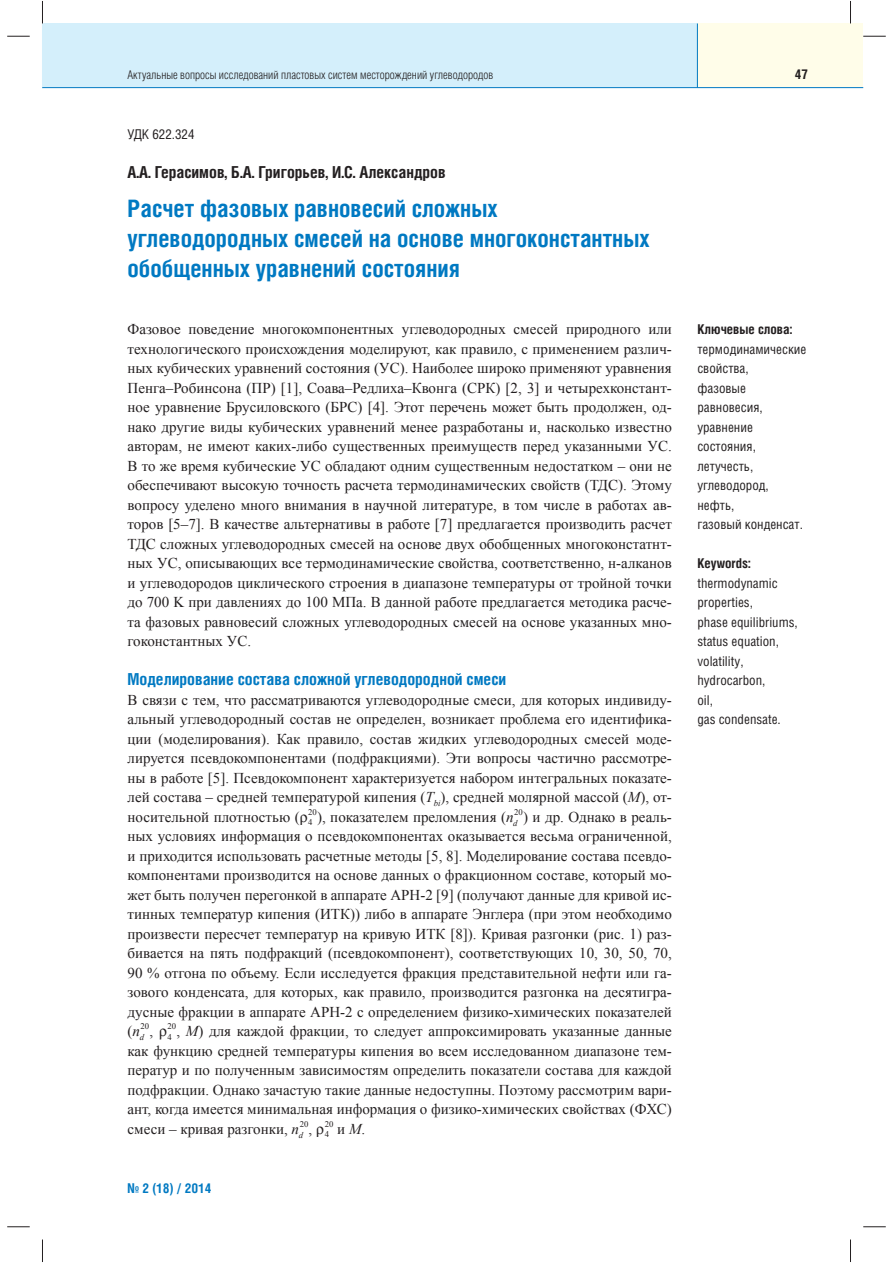
<style>
.page{position:relative;width:893px;height:1263px;background:#fff}
.page>*{position:absolute;margin:0;border:0;box-sizing:border-box;transform-origin:0 0}
.t1{font:700 24px/30px "Helios Cond";color:#0079c2}
.t2{font:700 16.5px "Helios Cond";color:#0079c2}
.t3{font:700 16.5px "Helios Cond";color:#231f20}
.t4{font:15px/19.5px "Times New Roman";color:#231f20;text-align:justify}
.t5{font:13.5px/19.5px "Helios Cond";color:#231f20}
.t6{font:700 13.5px "Helios Cond";color:#231f20}
.t7{font:700 13.5px "Helios Cond";color:#0079c2}
.t8{font:300 12px "Helios Cond";color:#231f20}
.t9{font:8.7px/10.6px "Times New Roman";color:#231f20;text-align:center}
.s1{font-style:italic}
</style>
<div class="page">
<div style="left:42px;top:23px;width:668px;height:64px;background:#d4effb"></div>
<div style="left:697px;top:23px;width:166px;height:64px;background:#fffde9"></div>
<hr style="left:42px;top:87px;width:821px;height:1px;background:#0079c2">
<hr style="left:697px;top:23px;width:1px;height:65px;background:#0079c2">
<svg style="left:7px;top:36px;width:23px;height:1px"></svg>
<svg style="left:863px;top:36px;width:23px;height:1px"></svg>
<svg style="left:7px;top:1227px;width:23px;height:1px"></svg>
<svg style="left:863px;top:1227px;width:23px;height:1px"></svg>
<svg style="left:42px;top:1px;width:1px;height:22px"></svg>
<svg style="left:42px;top:1240px;width:1px;height:22px"></svg>
<svg style="left:850px;top:1px;width:1px;height:22px"></svg>
<svg style="left:850px;top:1240px;width:1px;height:22px"></svg>
<p class="t8" style="left:128px;top:70px;width:367px">Актуальные вопросы исследований пластовых систем месторождений углеводородов</p>
<p class="t6" style="left:795px;top:69px;width:15px">47</p>
<p class="t5" style="left:128px;top:126px;width:69px">УДК 622.324</p>
<p class="t3" style="left:128px;top:167px;width:320px">А.А. Герасимов, Б.А. Григорьев, И.С. Александров</p>
<h1 class="t1" style="left:128px;top:196px;width:524px">Расчет фазовых равновесий сложных углеводородных смесей на основе многоконстантных обобщенных уравнений состояния</h1>
<p class="t4" style="left:127px;top:319px;width:546px">Фазовое поведение многокомпонентных углеводородных смесей природного или технологического происхождения моделируют, как правило, с применением различ&shy;ных кубических уравнений состояния (УС). Наиболее широко применяют уравнения Пенга–Робинсона (ПР) [1], Соава–Редлиха–Квонга (СРК) [2, 3] и четырехконстант&shy;ное уравнение Брусиловского (БРС) [4]. Этот перечень может быть продолжен, од&shy;нако другие виды кубических уравнений менее разработаны и, насколько известно авторам, не имеют каких-либо существенных преимуществ перед указанными УС.<br>В то же время кубические УС обладают одним существенным недостатком – они не обеспечивают высокую точность расчета термодинамических свойств (ТДС). Этому вопросу уделено много внимания в научной литературе, в том числе в работах ав&shy;торов [5–7]. В качестве альтернативы в работе [7] предлагается производить расчет ТДС сложных углеводородных смесей на основе двух обобщенных многоконстатнт&shy;ных УС, описывающих все термодинамические свойства, соответственно, н-алканов и углеводородов циклического строения в диапазоне температуры от тройной точки до 700 K при давлениях до 100 МПа. В данной работе предлагается методика расче&shy;та фазовых равновесий сложных углеводородных смесей на основе указанных мно&shy;гоконстантных УС.</p>
<p class="t2" style="left:128px;top:674px;width:380px">Моделирование состава сложной углеводородной смеси</p>
<p class="t4" style="left:128px;top:690px;width:546px">В связи с тем, что рассматриваются углеводородные смеси, для которых индивиду&shy;альный углеводородный состав не определен, возникает проблема его идентифика&shy;ции (моделирования). Как правило, состав жидких углеводородных смесей моде&shy;лируется псевдокомпонентами (подфракциями). Эти вопросы частично рассмотре&shy;ны в работе [5]. Псевдокомпонент характеризуется набором интегральных показате&shy;лей состава – средней температурой кипения (<span class="s1">T</span><sub>bi</sub>), средней молярной массой (<span class="s1">М</span>), от&shy;носительной плотностью (</p>
<p class="t9" style="left:308px;top:807px;width:10px">20</p>
<p class="t4" style="left:308px;top:807px;width:365px"><sub>4</sub> ), показателем преломления ( <sub>d</sub><span class="s1">n</span> ) и др. Однако в реаль-</p>
<p class="t9" style="left:514px;top:807px;width:10px">20</p>
<p class="t4" style="left:128px;top:826px;width:546px">ных условиях информация о псевдокомпонентах оказывается весьма ограниченной, и приходится использовать расчетные методы [5, 8]. Моделирование состава псевдо&shy;компонентами производится на основе данных о фракционном составе, который мо&shy;жет быть получен перегонкой в аппарате АРН-2 [9] (получают данные для кривой ис&shy;тинных температур кипения (ИТК)) либо в аппарате Энглера (при этом необходимо произвести пересчет температур на кривую ИТК [8]). Кривая разгонки (рис. 1) раз&shy;бивается на пять подфракций (псевдокомпонент), соответствующих 10, 30, 50, 70, 90 % отгона по объему. Если исследуется фракция представительной нефти или га&shy;зового конденсата, для которых, как правило, производится разгонка на десятигра&shy;дусные фракции в аппарате АРН-2 с определением физико-химических показателей (</p>
<p class="t9" style="left:132px;top:1021px;width:22px">20<br><span class="s1">d</span><sup>n</sup> <sup>,</sup></p>
<p class="t9" style="left:168px;top:1021px;width:10px">20</p>
<p class="t4" style="left:127px;top:1021px;width:546px;text-indent:40px"><sub>4</sub> , <span class="s1">М</span>) для каждой фракции, то следует аппроксимировать указанные данные как функцию средней температуры кипения во всем исследованном диапазоне тем&shy;ператур и по полученным зависимостям определить показатели состава для каждой подфракции. Однако зачастую такие данные недоступны. Поэтому рассмотрим вари&shy;ант, когда имеется минимальная информация о физико-химических свойствах (ФХС) смеси – кривая разгонки,</p>
<p class="t9" style="left:292px;top:1119px;width:22px">20<br><span class="s1">d</span><sup>n</sup> <sup>,</sup></p>
<p class="t9" style="left:325px;top:1119px;width:10px">20</p>
<p class="t4" style="left:325px;top:1119px;width:42px"><sub>4</sub> и<span class="s1">М</span>.</p>
<p class="t7" style="left:128px;top:1183px;width:85px">№ 2 (18) / 2014</p>
<p class="t6" style="left:697px;top:325px;width:96px">Ключевые слова:</p>
<p class="t5" style="left:697px;top:340px;width:111px">термодинамические свойства,<br>фазовые равновесия, уравнение состояния, летучесть, углеводород, нефть,<br>газовый конденсат.</p>
<p class="t6" style="left:697px;top:559px;width:55px">Keywords:</p>
<p class="t5" style="left:697px;top:574px;width:102px">thermodynamic properties,<br>phase equilibriums, status equation, volatility, hydrocarbon,<br>oil,<br>gas condensate.</p>
</div>
